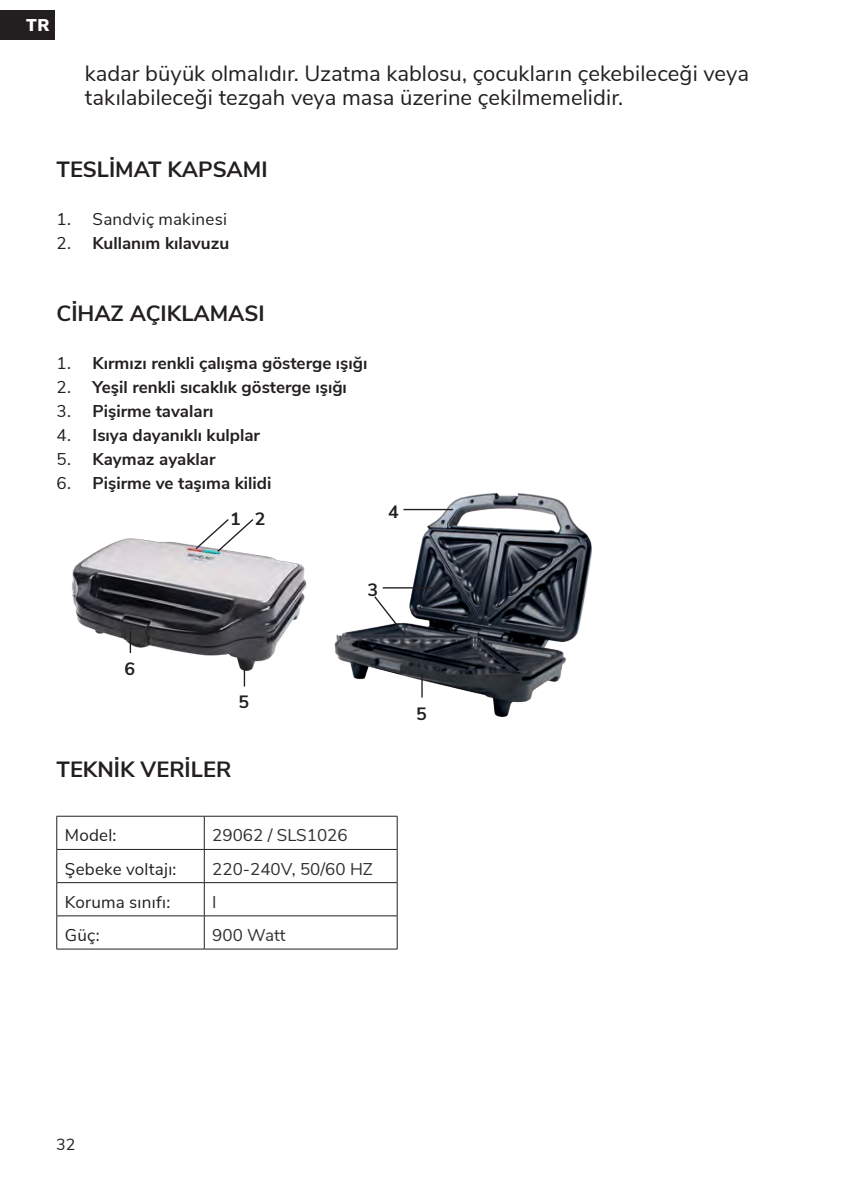
<style>
.page{position:relative;width:841px;height:1191px;background:#fff}
.page>*{position:absolute;margin:0;border:0;box-sizing:border-box;transform-origin:0 0}
.t1{font:22px/24px "Nunito Sans";color:#231f20}
.t2{font:700 22px "Nunito Sans";color:#231f20}
.t3{font:700 17.8px "Nunito Sans";color:#231f20}
.t4{font:700 17px "Nunito Sans";color:#231f20}
.t5{font:17px "Nunito Sans";letter-spacing:.015em;color:#231f20}
.t6{font:17px "Nunito Sans";color:#312f30}
.t7{font:900 17px "Nunito Sans";color:#fff}
.t8{font:16px "Nunito Sans";color:#231f20}
.s1{font-weight:400}
</style>
<div class="page">
<div style="left:0;top:10px;width:55px;height:30px;background:#231f20"></div>
<img style="left:71px;top:538px;width:236px;height:141px">
<img style="left:334px;top:492px;width:258px;height:225px">
<hr style="left:403px;top:509px;width:50px;height:1px;background:#231f20">
<hr style="left:382px;top:587px;width:50px;height:1px;background:#231f20">
<svg style="left:130px;top:631px;width:1px;height:22px"></svg>
<svg style="left:244px;top:664px;width:1px;height:22px"></svg>
<svg style="left:421px;top:673px;width:1px;height:24px"></svg>
<svg style="left:373px;top:594px;width:34px;height:43px"></svg>
<svg style="left:194px;top:519px;width:61px;height:34px"></svg>
<hr style="left:56px;top:815px;width:148px;height:1px;background:#231f20">
<hr style="left:56px;top:816px;width:1px;height:33px;background:#231f20">
<hr style="left:204px;top:815px;width:193px;height:1px;background:#231f20">
<hr style="left:204px;top:816px;width:1px;height:33px;background:#231f20">
<hr style="left:397px;top:816px;width:1px;height:33px;background:#231f20">
<hr style="left:56px;top:848px;width:148px;height:1px;background:#231f20">
<hr style="left:56px;top:849px;width:1px;height:33px;background:#231f20">
<hr style="left:204px;top:848px;width:193px;height:1px;background:#231f20">
<hr style="left:204px;top:849px;width:1px;height:33px;background:#231f20">
<hr style="left:397px;top:849px;width:1px;height:33px;background:#231f20">
<hr style="left:56px;top:882px;width:148px;height:1px;background:#231f20">
<hr style="left:56px;top:882px;width:1px;height:33px;background:#231f20">
<hr style="left:204px;top:882px;width:193px;height:1px;background:#231f20">
<hr style="left:204px;top:882px;width:1px;height:33px;background:#231f20">
<hr style="left:397px;top:882px;width:1px;height:33px;background:#231f20">
<hr style="left:56px;top:915px;width:148px;height:1px;background:#231f20">
<hr style="left:56px;top:915px;width:1px;height:33px;background:#231f20">
<hr style="left:204px;top:915px;width:193px;height:1px;background:#231f20">
<hr style="left:204px;top:915px;width:1px;height:33px;background:#231f20">
<hr style="left:397px;top:915px;width:1px;height:33px;background:#231f20">
<hr style="left:56px;top:948px;width:148px;height:1px;background:#231f20">
<hr style="left:204px;top:948px;width:193px;height:1px;background:#231f20">
<p class="t7" style="left:26px;top:12px;width:25px">TR</p>
<p class="t7" style="left:26px;top:12px;width:25px">NL</p>
<p class="t1" style="left:85px;top:59px;width:665px">kadar büyük olmalıdır. Uzatma kablosu, çocukların çekebileceği veya takılabileceği tezgah veya masa üzerine çekilmemelidir.</p>
<p class="t2" style="left:56px;top:153px;width:212px">TESLİMAT KAPSAMI</p>
<p class="t5" style="left:56px;top:206px;width:172px">1. Sandviç makinesi</p>
<p class="t4" style="left:56px;top:230px;width:174px"><span class="s1">2.</span> Kullanım kılavuzu</p>
<p class="t2" style="left:56px;top:297px;width:209px">CİHAZ AÇIKLAMASI</p>
<p class="t4" style="left:56px;top:350px;width:312px"><span class="s1">1.</span> Kırmızı renkli çalışma gösterge ışığı</p>
<p class="t4" style="left:56px;top:374px;width:292px"><span class="s1">2.</span> Yeşil renkli sıcaklık gösterge ışığı</p>
<p class="t4" style="left:56px;top:398px;width:158px"><span class="s1">3.</span> Pişirme tavaları</p>
<p class="t4" style="left:56px;top:422px;width:205px"><span class="s1">4.</span> Isıya dayanıklı kulplar</p>
<p class="t4" style="left:56px;top:446px;width:160px"><span class="s1">5.</span> Kaymaz ayaklar</p>
<p class="t4" style="left:56px;top:470px;width:216px"><span class="s1">6.</span> Pişirme ve taşıma kilidi</p>
<p class="t3" style="left:230px;top:505px;width:12px">1</p>
<p class="t3" style="left:254px;top:505px;width:12px">2</p>
<p class="t3" style="left:388px;top:498px;width:12px">4</p>
<p class="t3" style="left:367px;top:577px;width:12px">3</p>
<p class="t3" style="left:125px;top:655px;width:12px">6</p>
<p class="t3" style="left:238px;top:689px;width:12px">5</p>
<p class="t2" style="left:56px;top:753px;width:176px">TEKNİK VERİLER</p>
<p class="t5" style="left:65px;top:823px;width:53px">Model:</p>
<p class="t6" style="left:212px;top:823px;width:137px">29062 / SLS1026</p>
<p class="t5" style="left:65px;top:856px;width:113px">Şebeke voltajı:</p>
<p class="t6" style="left:212px;top:856px;width:162px">220-240V, 50/60 HZ</p>
<p class="t5" style="left:65px;top:889px;width:107px">Koruma sınıfı:</p>
<p class="t6" style="left:212px;top:889px;width:6px">I</p>
<p class="t5" style="left:65px;top:922px;width:36px">Güç:</p>
<p class="t6" style="left:212px;top:922px;width:75px">900 Watt</p>
<p class="t3" style="left:416px;top:700px;width:12px">5</p>
<p class="t8" style="left:56px;top:1132px;width:21px">32</p>
</div>
